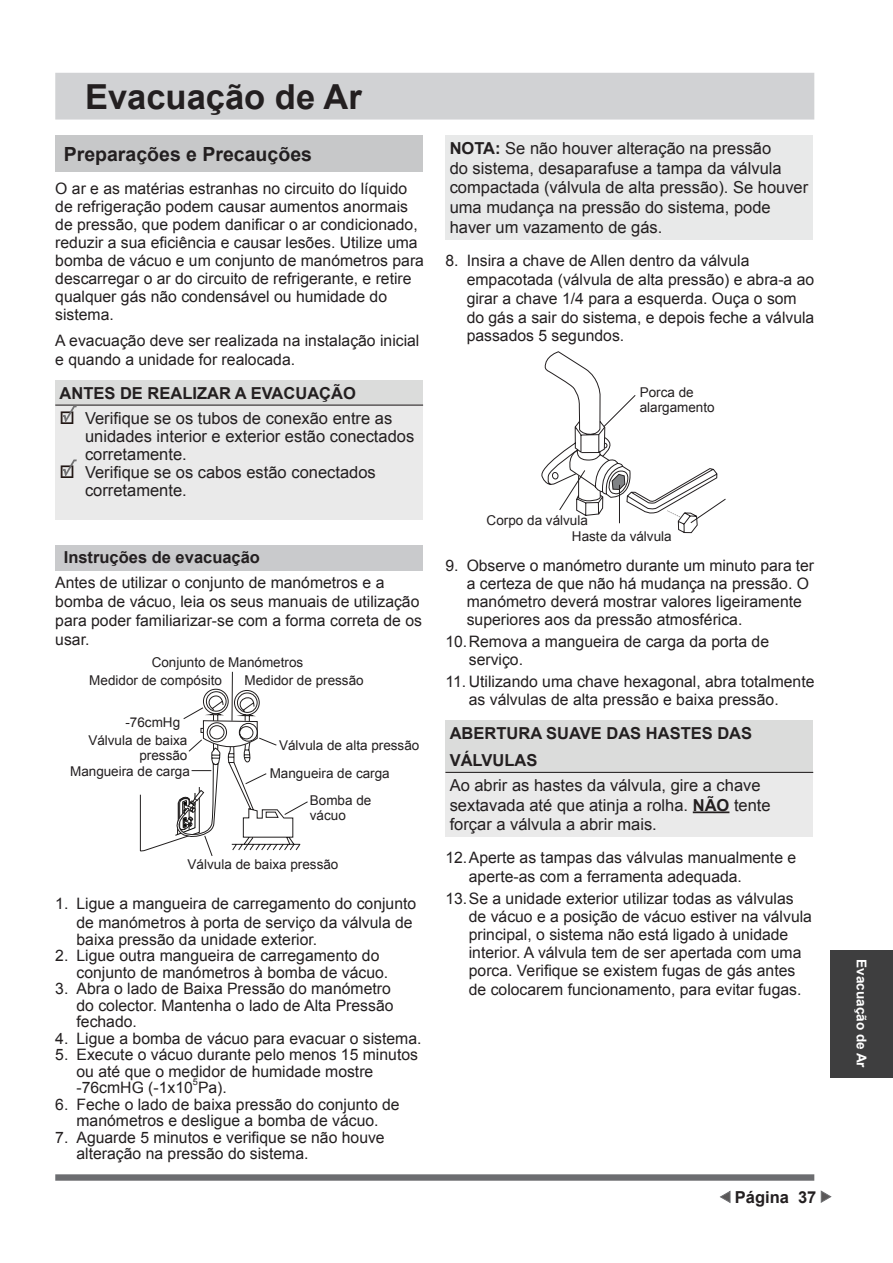
<style>
.page{position:relative;width:893px;height:1263px;background:#fff}
.page>*{position:absolute;margin:0;border:0;box-sizing:border-box;transform-origin:0 0}
.t1{font:700 34.5px "Arial";color:#231f20}
.t2{font:700 19.5px "Arial";color:#231f20}
.t3{font:16.5px/19.8px "Arial";color:#231f20}
.t4{font:700 16.5px/27px "Arial";color:#231f20}
.t5{font:15.75px/18px "Arial";color:#231f20}
.t6{font:13.5px/18.1px "Arial";color:#231f20}
.t7{font:700 13.5px "Arial";color:#fff}
.t8{font:9.15px "Arial";color:#231f20}
.s1{font-weight:700}
</style>
<div class="page">
<div style="left:831px;top:950px;width:62px;height:127px;background:#3e3e3f"></div>
<div style="left:55px;top:73px;width:759px;height:47px;background:#d1d2d4"></div>
<div style="left:55px;top:135px;width:368px;height:37px;background:#c7c8c9"></div>
<div style="left:55px;top:380px;width:368px;height:25px;background:#dbdcdb"></div>
<div style="left:55px;top:405px;width:368px;height:115px;background:#eaeaea"></div>
<hr style="left:55px;top:405px;width:368px;height:1px;background:#231f20">
<div style="left:55px;top:545px;width:368px;height:25px;background:#c9cacc"></div>
<svg style="left:140px;top:671px;width:168px;height:185px"></svg>
<div style="left:445px;top:135px;width:368px;height:104px;background:#e8e9e9"></div>
<svg style="left:541px;top:351px;width:185px;height:182px"></svg>
<div style="left:445px;top:720px;width:368px;height:52px;background:#dbdcdb"></div>
<div style="left:445px;top:772px;width:368px;height:65px;background:#eaeaea"></div>
<hr style="left:445px;top:772px;width:368px;height:1px;background:#231f20">
<hr style="left:693px;top:811px;width:36px;height:2px;background:#231f20">
<div style="left:55px;top:1174px;width:759px;height:7px;background:#6c6d70"></div>
<svg style="left:720px;top:1191px;width:10px;height:12px"></svg>
<svg style="left:821px;top:1190px;width:10px;height:13px"></svg>
<svg style="left:61px;top:405px;width:16px;height:17px"></svg>
<svg style="left:62px;top:459px;width:15px;height:17px"></svg>
<h1 class="t1" style="left:85px;top:74px;width:278px">Evacuação de Ar</h1>
<p class="t2" style="left:64px;top:141px;width:250px">Preparações e Precauções</p>
<p class="t5" style="left:55px;top:179px;width:370px">O ar e as matérias estranhas no circuito do líquido de refrigeração podem causar aumentos anormais de pressão, que podem danificar o ar condicionado, reduzir a sua eficiência e causar lesões. Utilize uma bomba de vácuo e um conjunto de manómetros para descarregar o ar do circuito de refrigerante, e retire qualquer gás não condensável ou humidade do sistema.</p>
<p class="t5" style="left:55px;top:332px;width:366px;line-height:18.5px">A evacuação deve ser realizada na instalação inicial e quando a unidade for realocada.</p>
<p class="t4" style="left:60px;top:380px;width:298px">ANTES DE REALIZAR A EVACUAÇÃO</p>
<p class="t3" style="left:85px;top:410px;width:331px;line-height:18px">Verifique se os tubos de conexão entre as unidades interior e exterior estão conectados corretamente.<br>Verifique se os cabos estão conectados</p>
<p class="t3" style="left:85px;top:480px;width:103px">corretamente.</p>
<p class="t4" style="left:64px;top:545px;width:198px">Instruções de evacuação</p>
<p class="t5" style="left:55px;top:573px;width:368px;line-height:19px">Antes de utilizar o conjunto de manómetros e a bomba de vácuo, leia os seus manuais de utilização para poder familiarizar-se com a forma correta de os usar.</p>
<p class="t6" style="left:89px;top:653px;width:216px;text-indent:62px">Conjunto de Manómetros<br>Medidor de compósito</p>
<p class="t6" style="left:88px;top:713px;width:101px;text-indent:37px">-76cmHg<br>Válvula de baixa</p>
<p class="t6" style="left:70px;top:748px;width:121px;line-height:15.3px;text-align:right">pressão<br>Mangueira de carga</p>
<p class="t6" style="left:244px;top:672px;width:121px">Medidor de pressão</p>
<p class="t6" style="left:279px;top:736px;width:142px">Válvula de alta pressão</p>
<p class="t6" style="left:270px;top:764px;width:122px">Mangueira de carga</p>
<p class="t6" style="left:310px;top:792px;width:63px">Bomba de</p>
<p class="t6" style="left:310px;top:807px;width:38px">vácuo</p>
<p class="t6" style="left:188px;top:856px;width:152px">Válvula de baixa pressão</p>
<p class="t5" style="left:55px;top:894px;width:362px;line-height:18.9px;text-align:right">1. Ligue a mangueira de carregamento do conjunto de manómetros à porta de serviço da válvula de</p>
<p class="t5" style="left:77px;top:930px;width:242px">baixa pressão da unidade exterior.</p>
<p class="t5" style="left:77px;top:947px;width:313px;line-height:16.5px;text-indent:-21px">2. Ligue outra mangueira de carregamento do conjunto de manómetros à bomba de vácuo.</p>
<p class="t5" style="left:77px;top:980px;width:318px;line-height:16.5px;text-indent:-21px">3. Abra o lado de Baixa Pressão do manómetro do colector. Mantenha o lado de Alta Pressão fechado.</p>
<p class="t5" style="left:55px;top:1029px;width:368px">4. Ligue a bomba de vácuo para evacuar o sistema.</p>
<p class="t5" style="left:77px;top:1046px;width:343px;line-height:16.5px;text-indent:-21px">5. Execute o vácuo durante pelo menos 15 minutos ou até que o medidor de humidade mostre -76cmHG (-1x10 Pa).</p>
<p class="t8" style="left:193px;top:1076px;width:7px">5</p>
<p class="t5" style="left:55px;top:1096px;width:346px;line-height:16.5px;text-align:center">6. Feche o lado de baixa pressão do conjunto de manómetros e desligue a bomba de vácuo.</p>
<p class="t5" style="left:77px;top:1129px;width:310px;line-height:16.8px;text-indent:-21px">7. Aguarde 5 minutos e verifique se não houve alteração na pressão do sistema.</p>
<p class="t3" style="left:450px;top:138px;width:360px"><span class="s1">NOTA:</span> Se não houver alteração na pressão<br>do sistema, desaparafuse a tampa da válvula compactada (válvula de alta pressão). Se houver uma mudança na pressão do sistema, pode haver um vazamento de gás.</p>
<p class="t5" style="left:467px;top:251px;width:349px;line-height:18.9px;text-indent:-21px">8. Insira a chave de Allen dentro da válvula empacotada (válvula de alta pressão) e abra-a ao girar a chave 1/4 para a esquerda. Ouça o som do gás a sair do sistema, e depois feche a válvula passados 5 segundos.</p>
<p class="t6" style="left:640px;top:384px;width:77px;line-height:15px">Porca de alargamento</p>
<p class="t6" style="left:572px;top:513px;width:101px;line-height:15.6px;text-indent:-85px">Corpo da válvula<br>Haste da válvula</p>
<p class="t5" style="left:467px;top:556px;width:349px;text-indent:-21px">9. Observe o manómetro durante um minuto para ter a certeza de que não há mudança na pressão. O manómetro deverá mostrar valores ligeiramente superiores aos da pressão atmosférica.</p>
<p class="t5" style="left:469px;top:633px;width:302px;text-indent:-23px">10.Remova a mangueira de carga da porta de serviço.</p>
<p class="t5" style="left:469px;top:673px;width:347px;text-indent:-23px">11. Utilizando uma chave hexagonal, abra totalmente as válvulas de alta pressão e baixa pressão.</p>
<p class="t4" style="left:450px;top:720px;width:304px">ABERTURA SUAVE DAS HASTES DAS<br>VÁLVULAS</p>
<p class="t3" style="left:450px;top:775px;width:323px">Ao abrir as hastes da válvula, gire a chave sextavada até que atinja a rolha. <span class="s1">NÃO</span> tente forçar a válvula a abrir mais.</p>
<p class="t5" style="left:469px;top:848px;width:329px;line-height:18.9px;text-indent:-23px">12.Aperte as tampas das válvulas manualmente e aperte-as com a ferramenta adequada.</p>
<p class="t5" style="left:469px;top:890px;width:345px;text-indent:-23px">13.Se a unidade exterior utilizar todas as válvulas de vácuo e a posição de vácuo estiver na válvula principal, o sistema não está ligado à unidade interior. A válvula tem de ser apertada com uma porca. Verifique se existem fugas de gás antes de colocarem funcionamento, para evitar fugas.</p>
<p class="t4" style="left:735px;top:1184px;width:83px">Página 37</p>
<p class="t7" style="left:871px;top:959px;width:110px;rotate:90deg">Evacuação de Ar</p>
</div>
